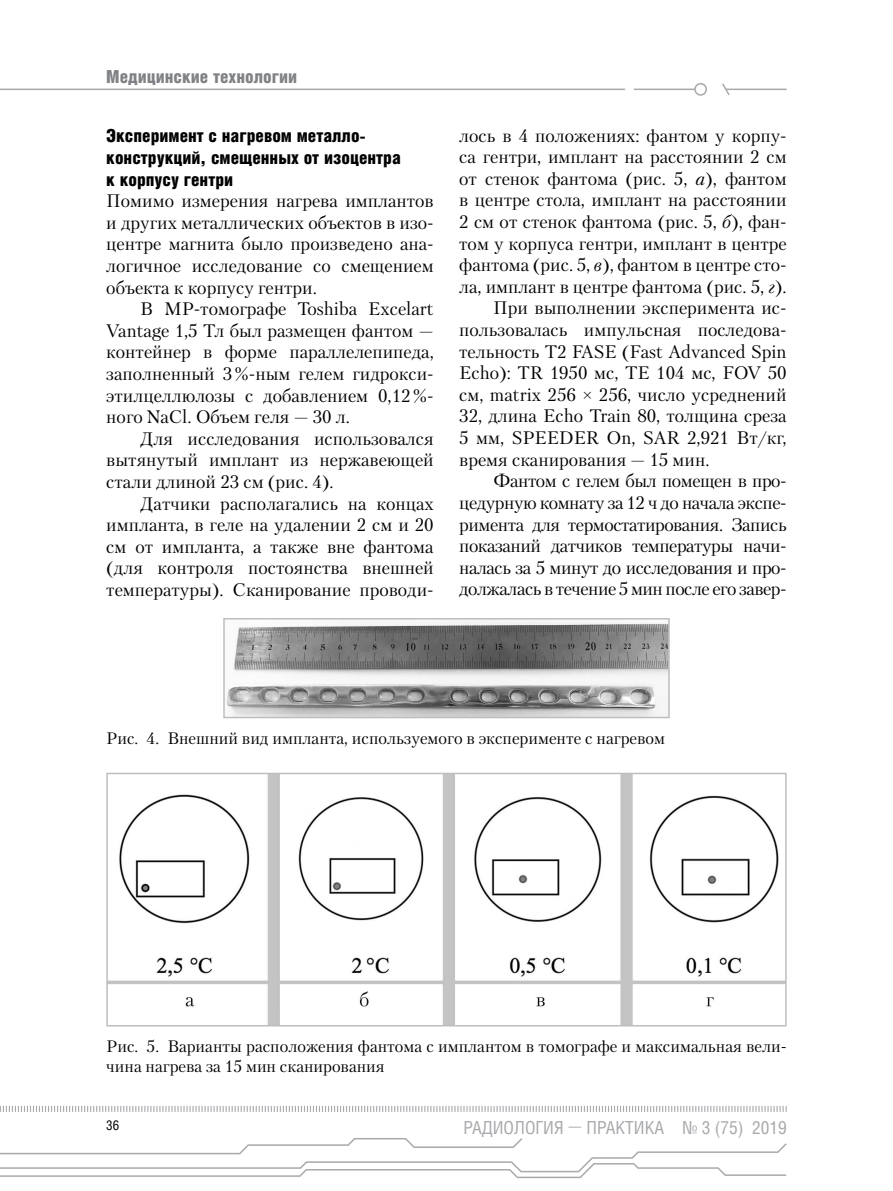
<style>
.page{position:relative;width:893px;height:1191px;background:#fff}
.page>*{position:absolute;margin:0;border:0;box-sizing:border-box;transform-origin:0 0}
.t1{font:18px/21.6px "Petersburg C";color:#000;text-align:justify}
.t2{font:18px "Petersburg C";letter-spacing:-.025em;color:#000}
.t3{font:900 18px/21.6px "Helios Cond";color:#000}
.t4{font:18px "Helios Cond";color:#a7a9ac}
.t5{font:900 18px "Helios Cond";color:#808285}
.t6{font:16.5px/19.8px "Petersburg C";color:#000}
.t7{font:13.5px "Helios Cond";color:#000}
.s1{font-style:italic}
.s2{font-family:"Times New Roman"}
.s3{font-family:"Petersburg C";font-weight:700}
</style>
<div class="page">
<svg style="left:0;top:1106px;width:787px;height:6px"></svg>
<svg style="left:0;top:1138px;width:787px;height:40px"></svg>
<hr style="left:0;top:89px;width:625px;height:1px;background:#a7a9ac">
<hr style="left:634px;top:89px;width:61px;height:1px;background:#a7a9ac">
<div style="left:694px;top:83px;width:13px;height:13px;border:2px solid #a7a9ac;border-radius:50%"></div>
<hr style="left:725px;top:89px;width:62px;height:1px;background:#a7a9ac">
<svg style="left:722px;top:83px;width:9px;height:12px"></svg>
<img style="left:109px;top:775px;width:675px;height:248px">
<div style="left:106px;top:772px;width:681px;height:254px;border:2px solid #bcbec0"></div>
<img style="left:226px;top:621px;width:441px;height:94px">
<div style="left:223px;top:618px;width:447px;height:100px;border:2px solid #bcbec0"></div>
<p class="t5" style="left:106px;top:66px;width:192px">Медицинские технологии</p>
<p class="t3" style="left:106px;top:125px;width:296px">Эксперимент с нагревом металло&shy;конструкций, смещенных от изоцентра к корпусу гентри</p>
<p class="t1" style="left:106px;top:190px;width:329px">Помимо измерения нагрева имплантов и других металлических объектов в изо&shy;центре магнита было произведено ана&shy;логичное исследование со смещением объекта к корпусу гентри.</p>
<p class="t1" style="left:106px;top:298px;width:329px;text-indent:34px">В МР-томографе Toshiba Excelart Vantage 1,5 Тл был размещен фантом — контейнер в форме параллелепипеда, заполненный 3%-ным гелем гидрокси&shy;этилцеллюлозы с добавлением 0,12%- ного NaCl. Объем геля — 30 л.</p>
<p class="t1" style="left:106px;top:427px;width:329px;text-indent:34px">Для исследования использовался вытянутый имплант из нержавеющей стали длиной 23 см (рис. 4).</p>
<p class="t1" style="left:106px;top:492px;width:329px;text-indent:34px">Датчики располагались на концах импланта, в геле на удалении 2 см и 20 см от импланта, а также вне фантома (для контроля постоянства внешней температуры). Сканирование проводи-</p>
<p class="t1" style="left:459px;top:124px;width:329px">лось в 4 положениях: фантом у корпу-</p>
<p class="t1" style="left:459px;top:146px;width:329px">са гентри, имплант на расстоянии 2 см</p>
<p class="t1" style="left:459px;top:167px;width:329px">от стенок фантома (рис. 5, <span class="s1">а</span>), фантом</p>
<p class="t1" style="left:459px;top:189px;width:329px">в центре стола, имплант на расстоянии</p>
<p class="t1" style="left:459px;top:211px;width:329px">2 см от стенок фантома (рис. 5, <span class="s1">б</span>), фан-</p>
<p class="t1" style="left:459px;top:232px;width:329px">том у корпуса гентри, имплант в центре</p>
<p class="t1" style="left:459px;top:254px;width:329px">фантома (рис. 5, <span class="s1">в</span>), фантом в центре сто-</p>
<p class="t1" style="left:459px;top:275px;width:329px">ла, имплант в центре фантома (рис. 5, <span class="s1">г</span>).</p>
<p class="t1" style="left:493px;top:297px;width:295px">При выполнении эксперимента ис-</p>
<p class="t1" style="left:459px;top:319px;width:329px">пользовалась импульсная последова-</p>
<p class="t1" style="left:459px;top:340px;width:329px">тельность T2 FASE (Fast Advanced Spin</p>
<p class="t1" style="left:459px;top:362px;width:329px">Echo): TR 1950 мс, TE 104 мс, FOV 50</p>
<p class="t1" style="left:459px;top:383px;width:329px">см, matrix 256 <span class="s2">×</span> 256, число усреднений</p>
<p class="t1" style="left:459px;top:405px;width:329px">32, длина Echo Train 80, толщина среза</p>
<p class="t1" style="left:459px;top:427px;width:329px">5 мм, SPEEDER On, SAR 2,921 Вт/кг,</p>
<p class="t1" style="left:459px;top:448px;width:252px">время сканирования — 15 мин.</p>
<p class="t2" style="left:493px;top:470px;width:295px">Фантом с гелем был помещен в про-</p>
<p class="t2" style="left:459px;top:492px;width:329px">цедурную комнату за 12 ч до начала экспе-</p>
<p class="t2" style="left:459px;top:513px;width:329px">римента для термостатирования. Запись</p>
<p class="t2" style="left:459px;top:535px;width:329px">показаний датчиков температуры начи-</p>
<p class="t2" style="left:459px;top:557px;width:329px">налась за 5 минут до исследования и про-</p>
<p class="t2" style="left:459px;top:578px;width:329px">должалась в течение 5 мин после его завер-</p>
<p class="t6" style="left:106px;top:728px;width:560px">Рис. 4. Внешний вид импланта, используемого в эксперименте с нагревом</p>
<p class="t6" style="left:106px;top:1036px;width:682px">Рис. 5. Варианты расположения фантома с имплантом в томографе и максимальная вели&shy;чина нагрева за 15 мин сканирования</p>
<p class="t7" style="left:106px;top:1117px;width:14px">36</p>
<p class="t4" style="left:463px;top:1116px;width:325px">РАДИОЛОГИЯ <span class="s3">—</span> ПРАКТИКА № 3 (75) 2019</p>
</div>
